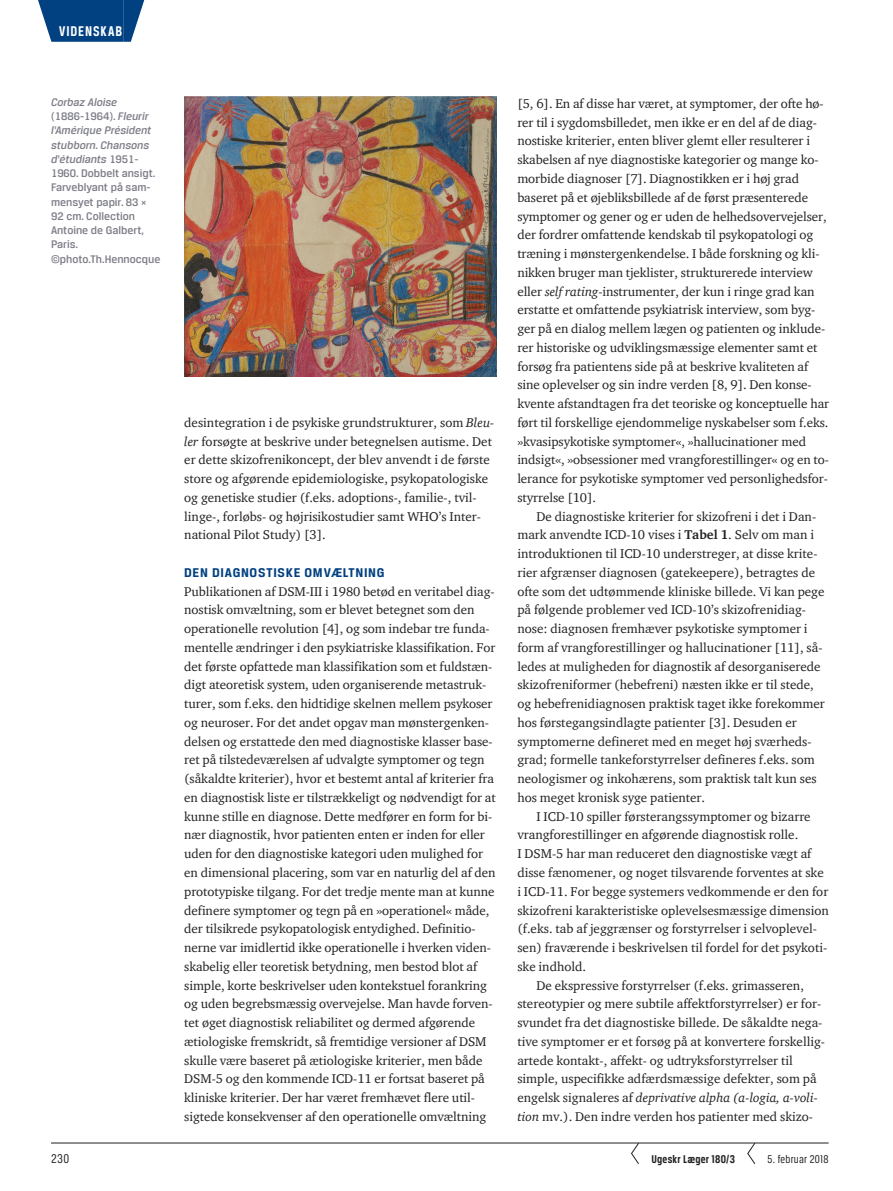
<style>
.page{position:relative;width:893px;height:1191px;background:#fff}
.page>*{position:absolute;margin:0;border:0;box-sizing:border-box;transform-origin:0 0}
.t1{font:700 15px "Breuer Condensed";letter-spacing:.065em;color:#fff}
.t2{font:700 13.5px "Breuer Text";letter-spacing:.05em;color:#014081}
.t3{font:13.5px "Breuer Condensed";color:#231f20}
.t4{font:13.05px/18.8px "ITC Charter Com";letter-spacing:-.005em;color:#231f20}
.t5{font:italic 13.05px "ITC Charter Com";color:#231f20}
.t6{font:700 12px "Breuer Condensed";letter-spacing:.02em;color:#231f20}
.t7{font:12px "Breuer Condensed";letter-spacing:.02em;color:#231f20}
.t8{font:500 11.7px/14.2px "Breuer Text";color:#7d7e88}
.s1{font-style:italic}
.s2{font-weight:700}
.s3{font-style:normal}
</style>
<div class="page">
<hr style="left:51px;top:1142px;width:778px;height:1px;background:#231f20">
<div style="left:59px;top:0;width:64px;height:42px;background:#014081"></div>
<svg style="left:38px;top:0;width:21px;height:42px"></svg>
<svg style="left:123px;top:0;width:21px;height:42px"></svg>
<svg style="left:631px;top:1142px;width:8px;height:22px"></svg>
<svg style="left:747px;top:1142px;width:9px;height:22px"></svg>
<img style="left:184px;top:97px;width:312px;height:280px">
<p class="t1" style="left:59px;top:23px;width:65px">Videnskab</p>
<p class="t8" style="left:51px;top:95px;width:111px"><span class="s1">Corbaz Aloise </span>(1886-1964). <span class="s1">Fleurir l‘Amérique Président stubborn. Chansons d‘étudiants</span> 1951-<br>1960. Dobbelt ansigt.<br>Farveblyant på sam&shy;mensyet papir. 83 ×<br>92 cm. Collection<br>Antoine de Galbert,<br>Paris. ©photo.Th.Hennocque</p>
<p class="t3" style="left:51px;top:1150px;width:20px">230</p>
<p class="t4" style="left:184px;top:413px;width:312px">desintegration i de psykiske grundstrukturer, som <span class="s1">Bleu&shy;ler</span> forsøgte at beskrive under betegnelsen autisme. Det er dette skizofrenikoncept, der blev anvendt i de første store og afgørende epidemiologiske, psykopatologiske og genetiske studier (f.eks. adoptions-, familie-, tvil&shy;linge-, forløbs- og højrisikostudier samt WHO’s Inter&shy;national Pilot Study) [3].</p>
<p class="t2" style="left:184px;top:565px;width:202px">DEN DIAGNOSTISKE OMVÆLTNING</p>
<p class="t4" style="left:184px;top:581px;width:313px">Publikationen af DSM-III i 1980 betød en veritabel diag&shy;nostisk omvæltning, som er blevet betegnet som den operationelle revolution [4], og som indebar tre funda&shy;mentelle ændringer i den psykiatriske klassifikation. For det første opfattede man klassifikation som et fuldstæn&shy;digt ateoretisk system, uden organiserende metastruk&shy;turer, som f.eks. den hidtidige skelnen mellem psykoser og neuroser. For det andet opgav man mønstergenken&shy;delsen og erstattede den med diagnostiske klasser base&shy;ret på tilstedeværelsen af udvalgte symptomer og tegn (såkaldte kriterier), hvor et bestemt antal af kriterier fra en diagnostisk liste er tilstrækkeligt og nødvendigt for at kunne stille en diagnose. Dette medfører en form for bi&shy;nær diagnostik, hvor patienten enten er inden for eller uden for den diagnostiske kategori uden mulighed for en dimensional placering, som var en naturlig del af den prototypiske tilgang. For det tredje mente man at kunne definere symptomer og tegn på en »operationel« måde, der tilsikrede psykopatologisk entydighed. Definitio&shy;nerne var imidlertid ikke operationelle i hverken viden&shy;skabelig eller teoretisk betydning, men bestod blot af simple, korte beskrivelser uden kontekstuel forankring og uden begrebsmæssig overvejelse. Man havde forven&shy;tet øget diagnostisk reliabilitet og dermed afgørende ætiologiske fremskridt, så fremtidige versioner af DSM skulle være baseret på ætiologiske kriterier, men både DSM-5 og den kommende ICD-11 er fortsat baseret på kliniske kriterier. Der har været fremhævet flere util&shy;sigtede konsekvenser af den operationelle omvæltning</p>
<p class="t4" style="left:517px;top:94px;width:313px">[5, 6]. En af disse har været, at symptomer, der ofte hø&shy;rer til i sygdomsbilledet, men ikke er en del af de diag&shy;nostiske kriterier, enten bliver glemt eller resulterer i skabelsen af nye diagnostiske kategorier og mange ko&shy;morbide diagnoser [7]. Diagnostikken er i høj grad baseret på et øjebliksbillede af de først præsenterede symptomer og gener og er uden de helhedsovervejelser, der fordrer omfattende kendskab til psykopatologi og træning i mønstergenkendelse. I både forskning og kli&shy;nikken bruger man tjeklister, strukturerede interview eller <span class="s1">self rating</span>-instrumenter, der kun i ringe grad kan erstatte et omfattende psykiatrisk interview, som byg&shy;ger på en dialog mellem lægen og patienten og inklude&shy;rer historiske og udviklingsmæssige elementer samt et forsøg fra patientens side på at beskrive kvaliteten af sine oplevelser og sin indre verden [8, 9]. Den konse&shy;kvente afstandtagen fra det teoriske og konceptuelle har ført til forskellige ejendommelige nyskabelser som f.eks. »kvasipsykotiske symptomer«, »hallucinationer med indsigt«, »obsessioner med vrangforestillinger« og en to&shy;lerance for psykotiske symptomer ved personlighedsfor&shy;styrrelse [10].</p>
<p class="t4" style="left:517px;top:506px;width:309px;text-indent:19px">De diagnostiske kriterier for skizofreni i det i Dan&shy;mark anvendte ICD-10 vises i <span class="s2">Tabel 1</span>. Selv om man i introduktionen til ICD-10 understreger, at disse krite&shy;rier afgrænser diagnosen (gatekeepere), betragtes de ofte som det udtømmende kliniske billede. Vi kan pege på følgende problemer ved ICD-10’s skizofrenidiag&shy;nose: diagnosen fremhæver psykotiske symptomer i form af vrangforestillinger og hallucinationer [11], så&shy;ledes at muligheden for diagnostik af desorganiserede skizofreniformer (hebefreni) næsten ikke er til stede, og hebefrenidiagnosen praktisk taget ikke forekommer hos førstegangsindlagte patienter [3]. Desuden er symptomerne defineret med en meget høj sværheds&shy;grad; formelle tankeforstyrrelser defineres f.eks. som neologismer og inkohærens, som praktisk talt kun ses hos meget kronisk syge patienter.</p>
<p class="t4" style="left:536px;top:806px;width:276px">I ICD-10 spiller førsterangssymptomer og bizarre</p>
<p class="t4" style="left:517px;top:825px;width:282px">vrangforestillinger en afgørende diagnostisk rolle.</p>
<p class="t4" style="left:517px;top:844px;width:296px">I DSM-5 har man reduceret den diagnostiske vægt af</p>
<p class="t4" style="left:517px;top:863px;width:308px">disse fænomener, og noget tilsvarende forventes at ske</p>
<p class="t4" style="left:517px;top:881px;width:312px">i ICD-11. For begge systemers vedkommende er den for</p>
<p class="t4" style="left:517px;top:900px;width:313px">skizofreni karakteristiske oplevelsesmæssige dimension</p>
<p class="t4" style="left:517px;top:919px;width:301px">(f.eks. tab af jeggrænser og forstyrrelser i selvoplevel-</p>
<p class="t4" style="left:517px;top:938px;width:311px">sen) fraværende i beskrivelsen til fordel for det psykoti-</p>
<p class="t4" style="left:517px;top:956px;width:70px">ske indhold.</p>
<p class="t4" style="left:536px;top:975px;width:269px">De ekspressive forstyrrelser (f.eks. grimasseren,</p>
<p class="t4" style="left:517px;top:994px;width:305px">stereotypier og mere subtile affektforstyrrelser) er for-</p>
<p class="t4" style="left:517px;top:1013px;width:307px">svundet fra det diagnostiske billede. De såkaldte nega-</p>
<p class="t4" style="left:517px;top:1031px;width:309px">tive symptomer er et forsøg på at konvertere forskellig-</p>
<p class="t4" style="left:517px;top:1050px;width:277px">artede kontakt-, affekt- og udtryksforstyrrelser til</p>
<p class="t4" style="left:517px;top:1069px;width:301px">simple, uspecifikke adfærdsmæssige defekter, som på</p>
<p class="t5" style="left:517px;top:1089px;width:302px"><span class="s3">engelsk signaleres af</span> deprivative alpha (a-logia, a-voli-</p>
<p class="t4" style="left:517px;top:1106px;width:297px"><span class="s1">tion</span> mv.). Den indre verden hos patienter med skizo-</p>
<p class="t6" style="left:651px;top:1152px;width:85px">Ugeskr Læger 180/3</p>
<p class="t7" style="left:768px;top:1152px;width:63px">5. februar 2018</p>
</div>
